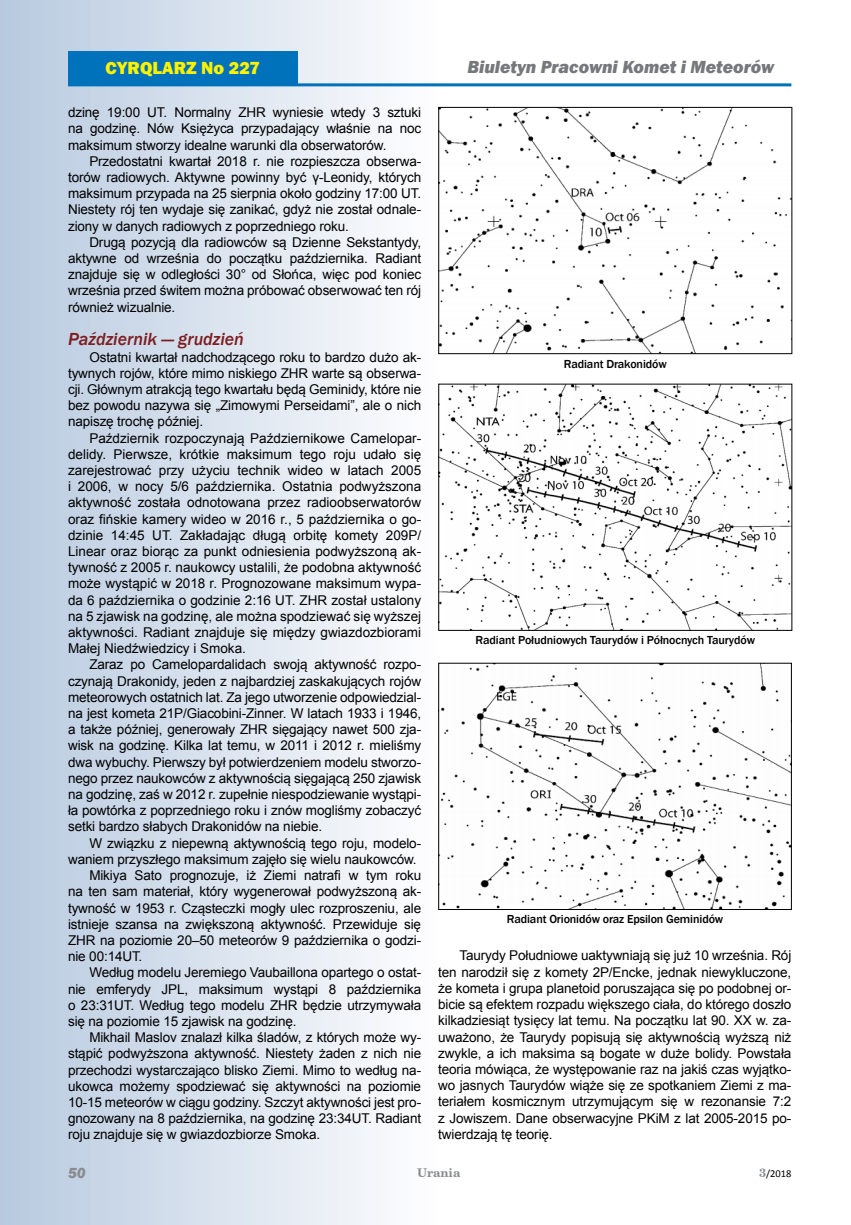
<style>
.page{position:relative;width:851px;height:1225px;background:#fff}
.page>*{position:absolute;margin:0;border:0;box-sizing:border-box;transform-origin:0 0}
.t1{font:italic 800 18px "Franklin Gothic";color:#77787b}
.t2{font:italic 500 18px "Franklin Gothic";color:#7d1e21}
.t3{font:800 18px "Franklin Gothic";color:#fff200}
.t4{font:italic 800 15px "Franklin Gothic";color:#8a8c8e}
.t5{font:13.5px/16.2px "Arial";letter-spacing:-.01em;color:#000;text-align:justify}
.t6{font:500 12px "Franklin Gothic";letter-spacing:-.01em;color:#000}
.t7{font:700 12px "Century Schoolbook BT";color:#8a8c8e}
.t8{font:10.5px "Calibri";color:#000}
.s1{font-family:"Century Schoolbook BT";font-weight:700;font-size:12px;color:#8a8c8e}
</style>
<div class="page">
<img style="left:0;top:0;width:446px;height:1225px">
<hr style="left:68px;top:83px;width:723px;height:3px;background:#0072bc">
<div style="left:68px;top:51px;width:230px;height:34px;background:#0072bc"></div>
<img style="left:440px;top:109px;width:350px;height:243px">
<div style="left:438px;top:107px;width:354px;height:247px;border:1px solid #000"></div>
<img style="left:440px;top:386px;width:350px;height:242px">
<img style="left:440px;top:665px;width:349px;height:242px">
<h1 class="t3" style="left:106px;top:56px;width:156px">CYRQLARZ No 227</h1>
<h1 class="t1" style="left:467px;top:55px;width:308px">Biuletyn Pracowni Komet i Meteorów</h1>
<p class="t5" style="left:68px;top:104px;width:354px">dzinę 19:00 UT. Normalny ZHR wyniesie wtedy 3 sztuki na godzinę. Nów Księżyca przypadający właśnie na noc maksimum stworzy idealne warunki dla obserwatorów.</p>
<p class="t5" style="left:68px;top:153px;width:354px;text-indent:21px">Przedostatni kwartał 2018 r. nie rozpieszcza obserwa&shy;torów radiowych. Aktywne powinny być γ-Leonidy, których maksimum przypada na 25 sierpnia około godziny 17:00 UT.<br>Niestety rój ten wydaje się zanikać, gdyż nie został odnale&shy;ziony w danych radiowych z poprzedniego roku.</p>
<p class="t5" style="left:68px;top:234px;width:354px;text-indent:21px">Drugą pozycją dla radiowców są Dzienne Sekstantydy, aktywne od września do początku października. Radiant znajduje się w odległości 30° od Słońca, więc pod koniec września przed świtem można próbować obserwować ten rój również wizualnie.</p>
<h1 class="t2" style="left:68px;top:328px;width:177px">Październik — grudzień</h1>
<p class="t5" style="left:68px;top:349px;width:354px;text-indent:21px">Ostatni kwartał nadchodzącego roku to bardzo dużo ak&shy;tywnych rojów, które mimo niskiego ZHR warte są obserwa&shy;cji. Głównym atrakcją tego kwartału będą Geminidy, które nie bez powodu nazywa się „Zimowymi Perseidami”, ale o nich napiszę trochę później.</p>
<p class="t5" style="left:68px;top:430px;width:354px;text-indent:21px">Październik rozpoczynają Październikowe Camelopar&shy;delidy. Pierwsze, krótkie maksimum tego roju udało się zarejestrować przy użyciu technik wideo w latach 2005 i 2006, w nocy 5/6 października. Ostatnia podwyższona aktywność została odnotowana przez radioobserwatorów oraz fińskie kamery wideo w 2016 r., 5 października o go&shy;dzinie 14:45 UT. Zakładając długą orbitę komety 209P/ Linear oraz biorąc za punkt odniesienia podwyższoną ak&shy;tywność z 2005 r. naukowcy ustalili, że podobna aktywność może wystąpić w 2018 r. Prognozowane maksimum wypa&shy;da 6 października o godzinie 2:16 UT. ZHR został ustalony na 5 zjawisk na godzinę, ale można spodziewać się wyższej aktywności. Radiant znajduje się między gwiazdozbiorami Małej Niedźwiedzicy i Smoka.</p>
<p class="t5" style="left:68px;top:656px;width:354px;text-indent:21px">Zaraz po Camelopardalidach swoją aktywność rozpo&shy;czynają Drakonidy, jeden z najbardziej zaskakujących rojów meteorowych ostatnich lat. Za jego utworzenie odpowiedzial&shy;na jest kometa 21P/Giacobini-Zinner. W latach 1933 i 1946, a także później, generowały ZHR sięgający nawet 500 zja&shy;wisk na godzinę. Kilka lat temu, w 2011 i 2012 r. mieliśmy dwa wybuchy. Pierwszy był potwierdzeniem modelu stworzo&shy;nego przez naukowców z aktywnością sięgającą 250 zjawisk na godzinę, zaś w 2012 r. zupełnie niespodziewanie wystąpi&shy;ła powtórka z poprzedniego roku i znów mogliśmy zobaczyć setki bardzo słabych Drakonidów na niebie.</p>
<p class="t5" style="left:89px;top:835px;width:333px">W związku z niepewną aktywnością tego roju, modelo-</p>
<p class="t5" style="left:68px;top:851px;width:350px">waniem przyszłego maksimum zajęło się wielu naukowców.</p>
<p class="t5" style="left:89px;top:867px;width:333px">Mikiya Sato prognozuje, iż Ziemi natrafi w tym roku</p>
<p class="t5" style="left:68px;top:883px;width:354px">na ten sam materiał, który wygenerował podwyższoną ak-</p>
<p class="t5" style="left:68px;top:899px;width:354px">tywność w 1953 r. Cząsteczki mogły ulec rozproszeniu, ale</p>
<p class="t5" style="left:68px;top:916px;width:354px">istnieje szansa na zwiększoną aktywność. Przewiduje się</p>
<p class="t5" style="left:68px;top:932px;width:354px">ZHR na poziomie 20–50 meteorów 9 października o godzi-</p>
<p class="t5" style="left:68px;top:948px;width:76px">nie 00:14UT.</p>
<p class="t5" style="left:89px;top:964px;width:333px">Według modelu Jeremiego Vaubaillona opartego o ostat-</p>
<p class="t5" style="left:68px;top:980px;width:354px">nie emferydy JPL, maksimum wystąpi 8 października</p>
<p class="t5" style="left:68px;top:997px;width:354px">o 23:31UT. Według tego modelu ZHR będzie utrzymywała</p>
<p class="t5" style="left:68px;top:1013px;width:230px">się na poziomie 15 zjawisk na godzinę.</p>
<p class="t5" style="left:89px;top:1029px;width:333px">Mikhail Maslov znalazł kilka śladów, z których może wy-</p>
<p class="t5" style="left:68px;top:1045px;width:354px">stąpić podwyższona aktywność. Niestety żaden z nich nie</p>
<p class="t5" style="left:68px;top:1061px;width:354px">przechodzi wystarczająco blisko Ziemi. Mimo to według na-</p>
<p class="t5" style="left:68px;top:1078px;width:354px">ukowca możemy spodziewać się aktywności na poziomie</p>
<p class="t5" style="left:68px;top:1094px;width:354px">10-15 meteorów w ciągu godziny. Szczyt aktywności jest pro-</p>
<p class="t5" style="left:68px;top:1110px;width:354px">gnozowany na 8 października, na godzinę 23:34UT. Radiant</p>
<p class="t5" style="left:68px;top:1126px;width:253px">roju znajduje się w gwiazdozbiorze Smoka.</p>
<p class="t6" style="left:563px;top:356px;width:104px">Radiant Drakonidów</p>
<p class="t6" style="left:475px;top:632px;width:281px">Radiant Południowych Taurydów i Północnych Taurydów</p>
<p class="t6" style="left:506px;top:911px;width:218px">Radiant Orionidów oraz Epsilon Geminidów</p>
<p class="t5" style="left:438px;top:947px;width:354px;text-indent:21px">Taurydy Południowe uaktywniają się już 10 września. Rój ten narodził się z komety 2P/Encke, jednak niewykluczone, że kometa i grupa planetoid poruszająca się po podobnej or&shy;bicie są efektem rozpadu większego ciała, do którego doszło kilkadziesiąt tysięcy lat temu. Na początku lat 90. XX w. za&shy;uważono, że Taurydy popisują się aktywnością wyższą niż zwykle, a ich maksima są bogate w duże bolidy. Powstała teoria mówiąca, że występowanie raz na jakiś czas wyjątko&shy;wo jasnych Taurydów wiąże się ze spotkaniem Ziemi z ma&shy;teriałem kosmicznym utrzymującym się w rezonansie 7:2 z Jowiszem. Dane obserwacyjne PKiM z lat 2005-2015 po&shy;twierdzają tę teorię.</p>
<p class="t4" style="left:68px;top:1163px;width:19px">50</p>
<p class="t7" style="left:417px;top:1164px;width:45px">Urania</p>
<p class="t8" style="left:759px;top:1166px;width:34px"><span class="s1">3</span>/2018</p>
</div>
